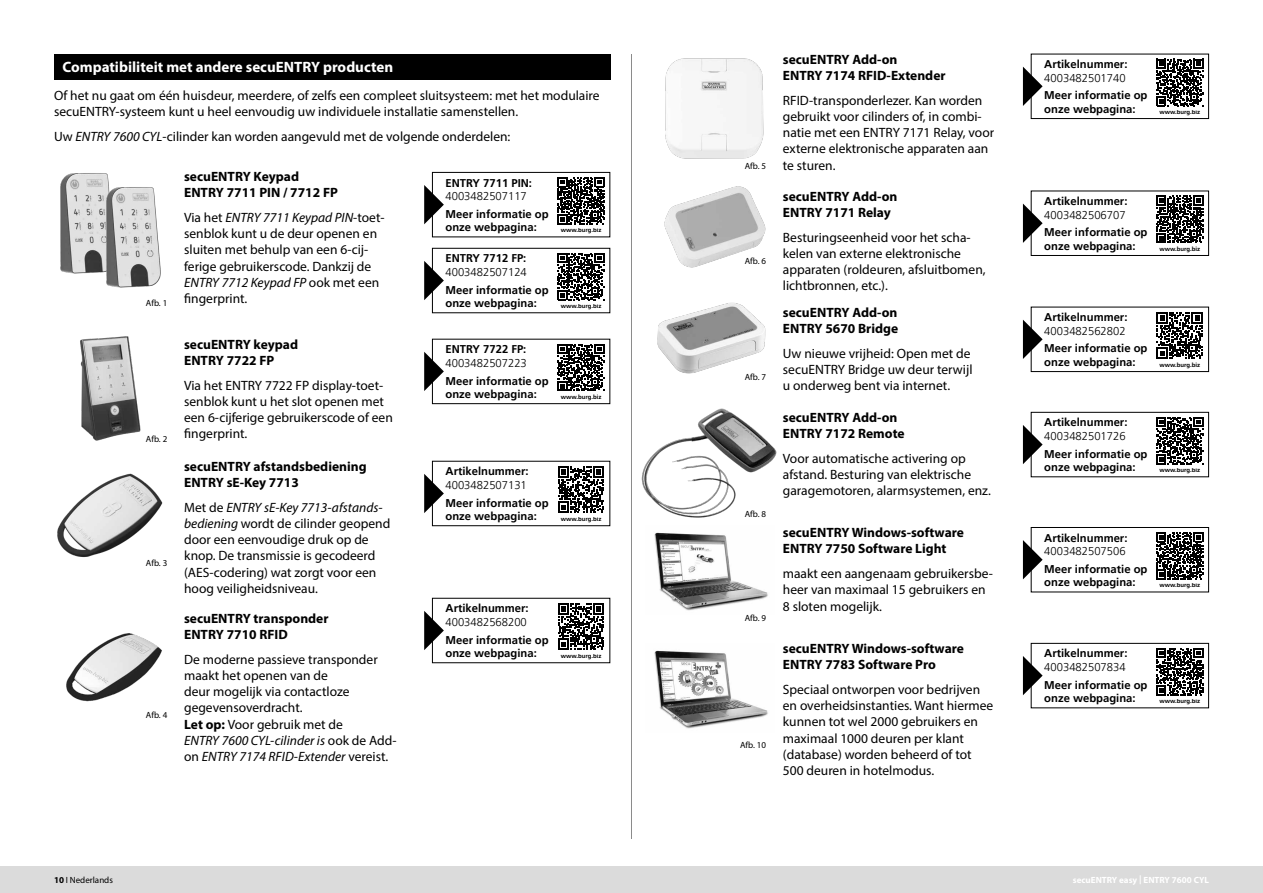
<style>
.page{position:relative;width:1263px;height:893px;background:#fff}
.page>*{position:absolute;margin:0;border:0;box-sizing:border-box;transform-origin:0 0}
.t1{font:700 15px "Myriad Pro";color:#fff}
.t2{font:13.5px/16.2px "Myriad Pro";color:#000}
.t3{font:700 13.5px/16.2px "Myriad Pro";color:#000}
.t4{font:700 11.25px/13.5px "Frutiger LT Pro";color:#000}
.t5{font:300 11.25px "Frutiger LT Pro";color:#000}
.t6{font:9px "Myriad Pro";color:#000}
.t7{font:700 9px "Myriad Pro";color:#fff}
.t8{font:700 6px "Frutiger LT Pro";color:#000}
.s1{font-style:italic}
.s2{font-weight:700}
</style>
<div class="page">
<div style="left:0;top:866px;width:1263px;height:27px;background:#dbdbdb"></div>
<hr style="left:631px;top:54px;width:1px;height:785px;background:#8b8b8b">
<div style="left:54px;top:54px;width:556px;height:26px;background:#000"></div>
<img style="left:60px;top:173px;width:49px;height:101px">
<img style="left:103px;top:185px;width:58px;height:103px">
<div style="left:432px;top:172px;width:178px;height:65px;border:1px solid #000"></div>
<div style="left:432px;top:248px;width:178px;height:65px;border:1px solid #000"></div>
<div style="left:432px;top:339px;width:178px;height:65px;border:1px solid #000"></div>
<svg style="left:424px;top:185px;width:20px;height:39px"></svg>
<svg style="left:424px;top:261px;width:20px;height:39px"></svg>
<svg style="left:424px;top:352px;width:20px;height:39px"></svg>
<div style="left:432px;top:461px;width:178px;height:65px;border:1px solid #000"></div>
<svg style="left:558px;top:467px;width:46px;height:46px"></svg>
<svg style="left:558px;top:604px;width:46px;height:46px"></svg>
<svg style="left:557px;top:177px;width:48px;height:48px"></svg>
<svg style="left:557px;top:253px;width:47px;height:47px"></svg>
<svg style="left:557px;top:344px;width:47px;height:47px"></svg>
<svg style="left:424px;top:474px;width:20px;height:39px"></svg>
<svg style="left:424px;top:611px;width:20px;height:39px"></svg>
<img style="left:57px;top:473px;width:106px;height:85px">
<img style="left:80px;top:336px;width:61px;height:105px">
<img style="left:66px;top:633px;width:96px;height:69px">
<img style="left:664px;top:186px;width:102px;height:81px">
<img style="left:657px;top:302px;width:109px;height:72px">
<img style="left:641px;top:408px;width:136px;height:110px">
<img style="left:654px;top:532px;width:114px;height:79px">
<img style="left:654px;top:650px;width:114px;height:79px">
<div style="left:1031px;top:54px;width:178px;height:65px;border:1px solid #000"></div>
<svg style="left:1156px;top:59px;width:47px;height:47px"></svg>
<svg style="left:1023px;top:67px;width:19px;height:39px"></svg>
<img style="left:665px;top:58px;width:99px;height:101px">
<div style="left:1031px;top:412px;width:178px;height:65px;border:1px solid #000"></div>
<div style="left:1031px;top:527px;width:178px;height:65px;border:1px solid #000"></div>
<div style="left:1031px;top:643px;width:178px;height:65px;border:1px solid #000"></div>
<div style="left:1031px;top:307px;width:178px;height:65px;border:1px solid #000"></div>
<div style="left:1031px;top:191px;width:178px;height:65px;border:1px solid #000"></div>
<svg style="left:1156px;top:417px;width:47px;height:47px"></svg>
<svg style="left:1156px;top:532px;width:47px;height:48px"></svg>
<svg style="left:1156px;top:648px;width:48px;height:48px"></svg>
<svg style="left:1156px;top:648px;width:47px;height:47px"></svg>
<svg style="left:1157px;top:312px;width:46px;height:47px"></svg>
<svg style="left:1156px;top:195px;width:48px;height:44px"></svg>
<svg style="left:1156px;top:196px;width:47px;height:47px"></svg>
<svg style="left:1023px;top:425px;width:19px;height:39px"></svg>
<svg style="left:1023px;top:540px;width:19px;height:39px"></svg>
<svg style="left:1023px;top:656px;width:19px;height:39px"></svg>
<svg style="left:1023px;top:320px;width:19px;height:39px"></svg>
<svg style="left:1023px;top:204px;width:19px;height:39px"></svg>
<p class="t1" style="left:63px;top:58px;width:332px">Compatibiliteit met andere secuENTRY producten</p>
<p class="t2" style="left:54px;top:87px;width:547px">Of het nu gaat om één huisdeur, meerdere, of zelfs een compleet sluitsysteem: met het modulaire secuENTRY-systeem kunt u heel eenvoudig uw individuele installatie samenstellen.</p>
<p class="t2" style="left:54px;top:128px;width:458px">Uw <span class="s1">ENTRY 7600 CYL</span>-cilinder kan worden aangevuld met de volgende onderdelen:</p>
<p class="t3" style="left:184px;top:168px;width:155px">secuENTRY Keypad<br>ENTRY 7711 PIN / 7712 FP</p>
<p class="t2" style="left:184px;top:209px;width:202px">Via het <span class="s1">ENTRY 7711 Keypad PIN</span>-toet&shy;senblok kunt u de deur openen en sluiten met behulp van een 6-cij&shy;ferige gebruikerscode. Dankzij de<br><span class="s1">ENTRY 7712 Keypad FP</span> ook met een fingerprint.</p>
<p class="t3" style="left:184px;top:336px;width:115px">secuENTRY keypad<br>ENTRY 7722 FP</p>
<p class="t2" style="left:184px;top:377px;width:210px">Via het ENTRY 7722 FP display-toet&shy;senblok kunt u het slot openen met een 6-cijferige gebruikerscode of een fingerprint.</p>
<p class="t3" style="left:184px;top:458px;width:184px">secuENTRY afstandsbediening<br>ENTRY sE-Key 7713</p>
<p class="t2" style="left:184px;top:499px;width:208px">Met de <span class="s1">ENTRY sE-Key 7713-afstands&shy;bediening</span> wordt de cilinder geopend door een eenvoudige druk op de knop. De transmissie is gecodeerd (AES-codering) wat zorgt voor een hoog veiligheidsniveau.</p>
<p class="t3" style="left:184px;top:610px;width:146px">secuENTRY transponder<br>ENTRY 7710 RFID</p>
<p class="t2" style="left:184px;top:651px;width:214px">De moderne passieve transponder maakt het openen van de<br>deur mogelijk via contactloze gegevensoverdracht.<br><span class="s2">Let op:</span> Voor gebruik met de<br><span class="s1">ENTRY 7600 CYL-cilinder is</span> ook de Add&shy;on <span class="s1">ENTRY 7174 RFID-Extender</span> vereist.</p>
<p class="t4" style="left:446px;top:176px;width:88px">ENTRY 7711 PIN:</p>
<p class="t5" style="left:446px;top:190px;width:83px">4003482507117</p>
<p class="t4" style="left:446px;top:207px;width:105px">Meer informatie op onze webpagina:</p>
<p class="t4" style="left:446px;top:252px;width:82px">ENTRY 7712 FP:</p>
<p class="t5" style="left:446px;top:265px;width:83px">4003482507124</p>
<p class="t4" style="left:446px;top:283px;width:105px">Meer informatie op onze webpagina:</p>
<p class="t4" style="left:446px;top:343px;width:82px">ENTRY 7722 FP:</p>
<p class="t5" style="left:446px;top:356px;width:83px">4003482507223</p>
<p class="t4" style="left:446px;top:374px;width:105px">Meer informatie op onze webpagina:</p>
<p class="t8" style="left:561px;top:226px;width:42px">www.burg.biz</p>
<p class="t6" style="left:146px;top:297px;width:23px">Afb. 1</p>
<p class="t8" style="left:561px;top:302px;width:42px">www.burg.biz</p>
<p class="t8" style="left:561px;top:393px;width:42px">www.burg.biz</p>
<p class="t6" style="left:146px;top:434px;width:23px">Afb. 2</p>
<p class="t4" style="left:446px;top:465px;width:85px">Artikelnummer:</p>
<p class="t5" style="left:446px;top:478px;width:83px">4003482507131</p>
<p class="t4" style="left:446px;top:496px;width:105px">Meer informatie op onze webpagina:</p>
<p class="t8" style="left:561px;top:515px;width:42px">www.burg.biz</p>
<p class="t6" style="left:146px;top:557px;width:23px">Afb. 3</p>
<p class="t4" style="left:446px;top:602px;width:85px">Artikelnummer:</p>
<p class="t5" style="left:446px;top:615px;width:83px">4003482568200</p>
<p class="t4" style="left:446px;top:633px;width:105px">Meer informatie op onze webpagina:</p>
<p class="t8" style="left:561px;top:652px;width:42px">www.burg.biz</p>
<p class="t6" style="left:146px;top:709px;width:23px">Afb. 4</p>
<p class="t6" style="left:745px;top:161px;width:23px">Afb. 5</p>
<p class="t6" style="left:745px;top:255px;width:23px">Afb. 6</p>
<p class="t6" style="left:745px;top:371px;width:23px">Afb. 7</p>
<p class="t6" style="left:745px;top:508px;width:23px">Afb. 8</p>
<p class="t6" style="left:745px;top:613px;width:23px">Afb. 9</p>
<p class="t6" style="left:740px;top:739px;width:27px">Afb. 10</p>
<p class="t3" style="left:783px;top:51px;width:164px">secuENTRY Add-on<br>ENTRY 7174 RFID-Extender</p>
<p class="t2" style="left:783px;top:92px;width:213px">RFID-transponderlezer. Kan worden gebruikt voor cilinders of, in combi&shy;natie met een ENTRY 7171 Relay, voor externe elektronische apparaten aan te sturen.</p>
<p class="t3" style="left:783px;top:188px;width:116px">secuENTRY Add-on<br>ENTRY 7171 Relay</p>
<p class="t2" style="left:783px;top:229px;width:204px">Besturingseenheid voor het scha&shy;kelen van externe elektronische apparaten (roldeuren, afsluitbomen, lichtbronnen, etc.).</p>
<p class="t3" style="left:783px;top:304px;width:117px">secuENTRY Add-on<br>ENTRY 5670 Bridge</p>
<p class="t2" style="left:783px;top:345px;width:191px">Uw nieuwe vrijheid: Open met de secuENTRY Bridge uw deur terwijl u onderweg bent via internet.</p>
<p class="t3" style="left:783px;top:409px;width:123px">secuENTRY Add-on<br>ENTRY 7172 Remote</p>
<p class="t2" style="left:783px;top:450px;width:209px">Voor automatische activering op afstand. Besturing van elektrische garagemotoren, alarmsystemen, enz.</p>
<p class="t3" style="left:783px;top:524px;width:183px">secuENTRY Windows-software<br>ENTRY 7750 Software Light</p>
<p class="t2" style="left:783px;top:565px;width:212px">maakt een aangenaam gebruikersbe&shy;heer van maximaal 15 gebruikers en<br>8 sloten mogelijk.</p>
<p class="t3" style="left:783px;top:640px;width:183px">secuENTRY Windows-software<br>ENTRY 7783 Software Pro</p>
<p class="t2" style="left:783px;top:681px;width:212px">Speciaal ontworpen voor bedrijven en overheidsinstanties. Want hiermee kunnen tot wel 2000 gebruikers en maximaal 1000 deuren per klant (database) worden beheerd of tot<br>500 deuren in hotelmodus.</p>
<p class="t4" style="left:1044px;top:57px;width:85px">Artikelnummer:</p>
<p class="t5" style="left:1044px;top:71px;width:83px">4003482501740</p>
<p class="t4" style="left:1044px;top:89px;width:105px">Meer informatie op onze webpagina:</p>
<p class="t8" style="left:1159px;top:108px;width:42px">www.burg.biz</p>
<p class="t4" style="left:1044px;top:194px;width:85px">Artikelnummer:</p>
<p class="t5" style="left:1044px;top:208px;width:83px">4003482506707</p>
<p class="t4" style="left:1044px;top:226px;width:105px">Meer informatie op onze webpagina:</p>
<p class="t8" style="left:1159px;top:245px;width:42px">www.burg.biz</p>
<p class="t4" style="left:1044px;top:310px;width:85px">Artikelnummer:</p>
<p class="t5" style="left:1044px;top:324px;width:83px">4003482562802</p>
<p class="t4" style="left:1044px;top:342px;width:105px">Meer informatie op onze webpagina:</p>
<p class="t8" style="left:1159px;top:361px;width:42px">www.burg.biz</p>
<p class="t4" style="left:1044px;top:416px;width:85px">Artikelnummer:</p>
<p class="t5" style="left:1044px;top:429px;width:83px">4003482501726</p>
<p class="t4" style="left:1044px;top:447px;width:105px">Meer informatie op onze webpagina:</p>
<p class="t8" style="left:1159px;top:466px;width:42px">www.burg.biz</p>
<p class="t4" style="left:1044px;top:531px;width:85px">Artikelnummer:</p>
<p class="t5" style="left:1044px;top:545px;width:83px">4003482507506</p>
<p class="t4" style="left:1044px;top:562px;width:105px">Meer informatie op onze webpagina:</p>
<p class="t8" style="left:1159px;top:581px;width:42px">www.burg.biz</p>
<p class="t4" style="left:1044px;top:647px;width:85px">Artikelnummer:</p>
<p class="t5" style="left:1044px;top:660px;width:83px">4003482507834</p>
<p class="t4" style="left:1044px;top:678px;width:105px">Meer informatie op onze webpagina:</p>
<p class="t8" style="left:1159px;top:697px;width:42px">www.burg.biz</p>
<p class="t6" style="left:54px;top:874px;width:60px"><span class="s2">10</span> I Nederlands</p>
<p class="t7" style="left:1073px;top:874px;width:138px">secuENTRY easy | ENTRY 7600 CYL</p>
</div>
